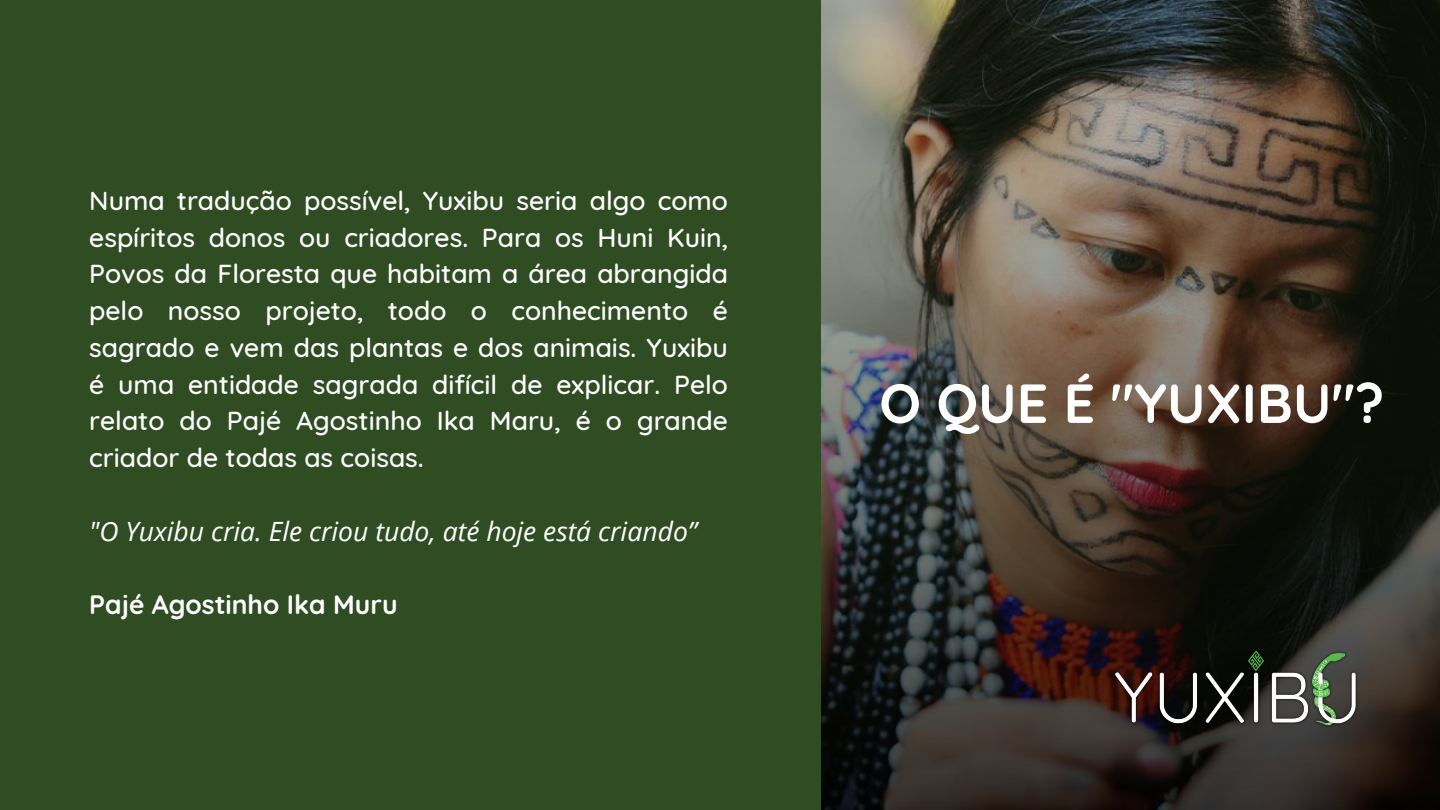
<style>
.page{position:relative;width:1440px;height:810px;background:#2f4c23}
.page>*{position:absolute;margin:0;border:0;box-sizing:border-box;transform-origin:0 0}
.t1{font:700 55px "Quicksand";color:#fff}
.t2{font:500 26.5px/36.8px "Quicksand";color:#fff;text-align:justify}
.t3{font:italic 26.5px "Open Sans";color:#fff}
.t4{font:700 26.5px "Quicksand";color:#fff}
</style>
<div class="page">
<img style="left:822px;top:0;width:618px;height:810px">
<img style="left:1112px;top:647px;width:247px;height:82px">
<p class="t2" style="left:89px;top:182px;width:640px">Numa tradução possível, Yuxibu seria algo como espíritos donos ou criadores. Para os Huni Kuin, Povos da Floresta que habitam a área abrangida pelo nosso projeto, todo o conhecimento é sagrado e vem das plantas e dos animais. Yuxibu é uma entidade sagrada difícil de explicar. Pelo relato do Pajé Agostinho Ika Maru, é o grande criador de todas as coisas.</p>
<p class="t3" style="left:89px;top:513px;width:609px">"O Yuxibu cria. Ele criou tudo, até hoje está criando”</p>
<p class="t4" style="left:89px;top:588px;width:310px">Pajé Agostinho Ika Muru</p>
<h1 class="t1" style="left:879px;top:368px;width:506px">O QUE É "YUXIBU"?</h1>
</div>
